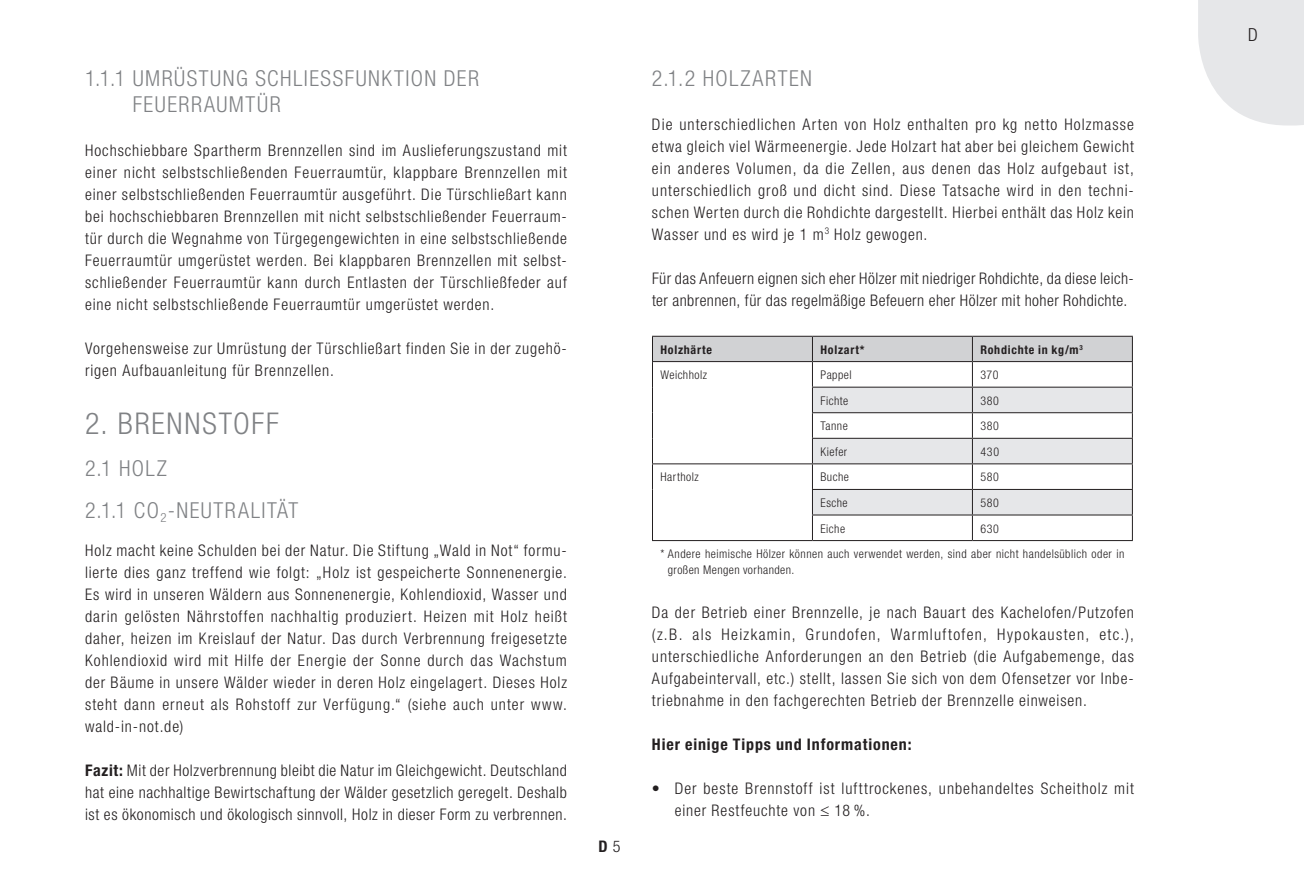
<style>
.page{position:relative;width:1304px;height:885px;background:#fff}
.page>*{position:absolute;margin:0;border:0;box-sizing:border-box;transform-origin:0 0}
.t1{font:300 condensed 30px "Helvetica Neue";letter-spacing:.06em;color:#808285}
.t2{font:300 condensed 22px/26px "Helvetica Neue";letter-spacing:.07em;color:#808285}
.t3{font:300 condensed 18px "Helvetica Neue";color:#231f20}
.t4{font:300 condensed 16px/22px "Helvetica Neue";letter-spacing:.055em;color:#231f20;text-align:justify}
.t5{font:300 condensed 16px/22px "Helvetica Neue";letter-spacing:.025em;color:#231f20}
.t6{font:700 condensed 16px "Helvetica Neue";letter-spacing:.055em;color:#231f20}
.t7{font:300 condensed 12px/25.6px "Helvetica Neue";letter-spacing:.04em;color:#231f20}
.t8{font:700 condensed 12px "Helvetica Neue";letter-spacing:.06em;color:#231f20}
.s1{font-weight:700}
.s2{font-weight:300}
</style>
<div class="page">
<svg style="left:1198px;top:0;width:106px;height:125px;background:#e9e9eb"></svg>
<svg style="left:652px;top:336px;width:481px;height:204px"></svg>
<hr style="left:652px;top:540px;width:160px;height:1px;background:#231f20">
<hr style="left:812px;top:540px;width:160px;height:1px;background:#231f20">
<hr style="left:972px;top:540px;width:161px;height:1px;background:#231f20">
<h2 class="t2" style="left:133px;top:65px;width:348px;text-indent:-48px">1.1.1 UMRÜSTUNG SCHLIESSFUNKTION DER<br>FEUERRAUMTÜR</h2>
<p class="t4" style="left:85px;top:139px;width:483px">Hochschiebbare Spartherm Brennzellen sind im Auslieferungszustand mit einer nicht selbstschließenden Feuerraumtür, klappbare Brennzellen mit einer selbstschließenden Feuerraumtür ausgeführt. Die Türschließart kann bei hochschiebbaren Brennzellen mit nicht selbstschließender Feuerraum&shy;tür durch die Wegnahme von Türgegengewichten in eine selbstschließende Feuerraumtür umgerüstet werden. Bei klappbaren Brennzellen mit selbst&shy;schließender Feuerraumtür kann durch Entlasten der Türschließfeder auf eine nicht selbstschließende Feuerraumtür umgerüstet werden.</p>
<p class="t4" style="left:85px;top:337px;width:483px">Vorgehensweise zur Umrüstung der Türschließart finden Sie in der zugehö&shy;rigen Aufbauanleitung für Brennzellen.</p>
<h1 class="t1" style="left:85px;top:406px;width:196px">2. BRENNSTOFF</h1>
<h2 class="t2" style="left:85px;top:447px;width:215px;line-height:42px">2.1 HOLZ<br>2.1.1 CO<sub>2</sub>-NEUTRALITÄT</h2>
<p class="t4" style="left:85px;top:539px;width:483px">Holz macht keine Schulden bei der Natur. Die Stiftung „Wald in Not“ formu&shy;lierte dies ganz treffend wie folgt: „Holz ist gespeicherte Sonnenenergie.<br>Es wird in unseren Wäldern aus Sonnenenergie, Kohlendioxid, Wasser und darin gelösten Nährstoffen nachhaltig produziert. Heizen mit Holz heißt daher, heizen im Kreislauf der Natur. Das durch Verbrennung freigesetzte Kohlendioxid wird mit Hilfe der Energie der Sonne durch das Wachstum der Bäume in unsere Wälder wieder in deren Holz eingelagert. Dieses Holz steht dann erneut als Rohstoff zur Verfügung.“ (siehe auch unter www. wald-in-not.de)</p>
<p class="t4" style="left:85px;top:759px;width:483px"><span class="s1">Fazit:</span> Mit der Holzverbrennung bleibt die Natur im Gleichgewicht. Deutschland hat eine nachhaltige Bewirtschaftung der Wälder gesetzlich geregelt. Deshalb ist es ökonomisch und ökologisch sinnvoll, Holz in dieser Form zu verbrennen.</p>
<p class="t6" style="left:598px;top:836px;width:24px">D <span class="s2">5</span></p>
<h2 class="t2" style="left:652px;top:65px;width:162px">2.1.2 HOLZARTEN</h2>
<p class="t4" style="left:652px;top:113px;width:483px">Die unterschiedlichen Arten von Holz enthalten pro kg netto Holzmasse etwa gleich viel Wärmeenergie. Jede Holzart hat aber bei gleichem Gewicht ein anderes Volumen, da die Zellen, aus denen das Holz aufgebaut ist, unterschiedlich groß und dicht sind. Diese Tatsache wird in den techni&shy;schen Werten durch die Rohdichte dargestellt. Hierbei enthält das Holz kein Wasser und es wird je 1 m<sup>3</sup> Holz gewogen.</p>
<p class="t5" style="left:652px;top:267px;width:483px">Für das Anfeuern eignen sich eher Hölzer mit niedriger Rohdichte, da diese leich&shy;ter anbrennen, für das regelmäßige Befeuern eher Hölzer mit hoher Rohdichte.</p>
<p class="t8" style="left:660px;top:342px;width:53px">Holzhärte</p>
<p class="t8" style="left:820px;top:342px;width:46px">Holzart*</p>
<p class="t8" style="left:980px;top:342px;width:104px">Rohdichte in kg/m<sup>3</sup></p>
<p class="t7" style="left:660px;top:362px;width:48px">Weichholz</p>
<p class="t7" style="left:820px;top:362px;width:33px">Pappel</p>
<p class="t7" style="left:980px;top:362px;width:20px">370</p>
<p class="t7" style="left:820px;top:387px;width:29px">Fichte</p>
<p class="t7" style="left:980px;top:387px;width:20px">380</p>
<p class="t7" style="left:820px;top:413px;width:29px">Tanne</p>
<p class="t7" style="left:980px;top:413px;width:20px">380</p>
<p class="t7" style="left:820px;top:438px;width:28px">Kiefer</p>
<p class="t7" style="left:980px;top:438px;width:20px">430</p>
<p class="t7" style="left:660px;top:464px;width:40px">Hartholz</p>
<p class="t7" style="left:820px;top:464px;width:30px">Buche</p>
<p class="t7" style="left:980px;top:464px;width:20px">580</p>
<p class="t7" style="left:820px;top:490px;width:29px">Esche</p>
<p class="t7" style="left:980px;top:490px;width:20px">580</p>
<p class="t7" style="left:820px;top:515px;width:26px">Eiche</p>
<p class="t7" style="left:660px;top:515px;width:465px;text-indent:320px">630<br>* Andere heimische Hölzer können auch verwendet werden, sind aber nicht handelsüblich oder in</p>
<p class="t7" style="left:668px;top:557px;width:128px">großen Mengen vorhanden.</p>
<p class="t4" style="left:652px;top:601px;width:483px">Da der Betrieb einer Brennzelle, je nach Bauart des Kachelofen/Putzofen (z.B. als Heizkamin, Grundofen, Warmluftofen, Hypokausten, etc.), unterschiedliche Anforderungen an den Betrieb (die Aufgabemenge, das Aufgabeintervall, etc.) stellt, lassen Sie sich von dem Ofensetzer vor Inbe&shy;triebnahme in den fachgerechten Betrieb der Brennzelle einweisen.</p>
<p class="t6" style="left:652px;top:734px;width:261px">Hier einige Tipps und Informationen:</p>
<p class="t4" style="left:675px;top:777px;width:461px;text-indent:-23px">• Der beste Brennstoff ist lufttrockenes, unbehandeltes Scheitholz mit einer Restfeuchte von ≤ 18 %.</p>
<p class="t3" style="left:1248px;top:24px;width:11px">D</p>
</div>
